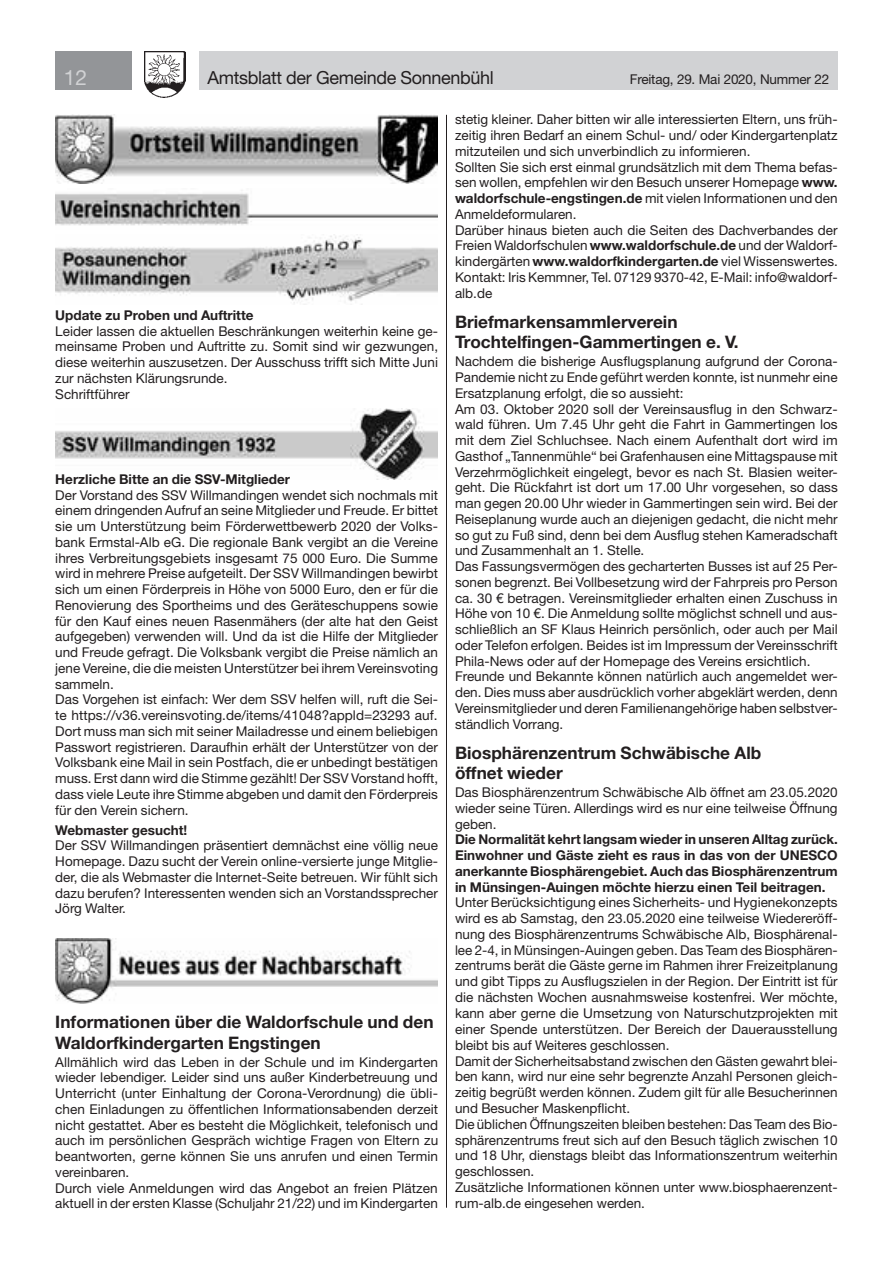
<style>
.page{position:relative;width:893px;height:1263px;background:#fff}
.page>*{position:absolute;margin:0;border:0;box-sizing:border-box;transform-origin:0 0}
.t1{font:21px "Helvetica Neue LT Std";color:#d1d2d4}
.t2{font:18px "Helvetica Neue LT Std";letter-spacing:-.02em;color:#231f20}
.t3{font:700 17.25px/20.5px "Helvetica Neue LT Std";color:#231f20}
.t4{font:13.5px/15.8px "Helvetica Neue LT Std";color:#231f20}
.t5{font:700 13.5px/15.8px "Helvetica Neue LT Std";color:#231f20;text-align:justify}
.s1{font-weight:700}
</style>
<div class="page">
<div style="left:199px;top:51px;width:639px;height:38px;background:#d1d2d4"></div>
<div style="left:55px;top:51px;width:77px;height:38px;background:#939598"></div>
<img style="left:145px;top:51px;width:41px;height:47px">
<img style="left:55px;top:115px;width:383px;height:68px">
<img style="left:55px;top:193px;width:383px;height:33px">
<img style="left:55px;top:236px;width:383px;height:68px">
<img style="left:55px;top:408px;width:383px;height:71px">
<img style="left:55px;top:939px;width:383px;height:64px">
<hr style="left:446px;top:115px;width:1px;height:1093px;background:#231f20">
<h1 class="t1" style="left:64px;top:65px;width:25px">12</h1>
<h2 class="t2" style="left:207px;top:67px;width:288px">Amtsblatt der Gemeinde Sonnenbühl</h2>
<p class="t4" style="left:630px;top:71px;width:201px">Freitag, 29. Mai 2020, Nummer 22</p>
<p class="t5" style="left:55px;top:307px;width:200px">Update zu Proben und Auftritte</p>
<p class="t4" style="left:55px;top:323px;width:384px">Leider lassen die aktuellen Beschränkungen weiterhin keine ge&shy;meinsame Proben und Auftritte zu. Somit sind wir gezwungen, diese weiterhin auszusetzen. Der Ausschuss trifft sich Mitte Juni zur nächsten Klärungsrunde.<br>Schriftführer</p>
<p class="t5" style="left:55px;top:471px;width:236px">Herzliche Bitte an die SSV-Mitglieder</p>
<p class="t4" style="left:55px;top:487px;width:384px">Der Vorstand des SSV Willmandingen wendet sich nochmals mit einem dringenden Aufruf an seine Mitglieder und Freude. Er bittet sie um Unterstützung beim Förderwettbewerb 2020 der Volks&shy;bank Ermstal-Alb eG. Die regionale Bank vergibt an die Vereine ihres Verbreitungsgebiets insgesamt 75 000 Euro. Die Summe wird in mehrere Preise aufgeteilt. Der SSV Willmandingen bewirbt sich um einen Förderpreis in Höhe von 5000 Euro, den er für die Renovierung des Sportheims und des Geräteschuppens sowie für den Kauf eines neuen Rasenmähers (der alte hat den Geist aufgegeben) verwenden will. Und da ist die Hilfe der Mitglieder und Freude gefragt. Die Volksbank vergibt die Preise nämlich an jene Vereine, die die meisten Unterstützer bei ihrem Vereinsvoting sammeln.<br>Das Vorgehen ist einfach: Wer dem SSV helfen will, ruft die Sei&shy;te https://v36.vereinsvoting.de/items/41048?appld=23293 auf.<br>Dort muss man sich mit seiner Mailadresse und einem beliebigen Passwort registrieren. Daraufhin erhält der Unterstützer von der Volksbank eine Mail in sein Postfach, die er unbedingt bestätigen muss. Erst dann wird die Stimme gezählt! Der SSV Vorstand hofft, dass viele Leute ihre Stimme abgeben und damit den Förderpreis für den Verein sichern.</p>
<p class="t5" style="left:55px;top:821px;width:134px">Webmaster gesucht!</p>
<p class="t4" style="left:55px;top:837px;width:384px;text-align:justify">Der SSV Willmandingen präsentiert demnächst eine völlig neue Homepage. Dazu sucht der Verein online-versierte junge Mitglie&shy;der, die als Webmaster die Internet-Seite betreuen. Wir fühlt sich dazu berufen? Interessenten wenden sich an Vorstandssprecher Jörg Walter.</p>
<p class="t3" style="left:55px;top:1011px;width:380px">Informationen über die Waldorfschule und den<br>Waldorfkindergarten Engstingen</p>
<p class="t4" style="left:55px;top:1054px;width:384px">Allmählich wird das Leben in der Schule und im Kindergarten wieder lebendiger. Leider sind uns außer Kinderbetreuung und Unterricht (unter Einhaltung der Corona-Verordnung) die übli&shy;chen Einladungen zu öffentlichen Informationsabenden derzeit nicht gestattet. Aber es besteht die Möglichkeit, telefonisch und auch im persönlichen Gespräch wichtige Fragen von Eltern zu beantworten, gerne können Sie uns anrufen und einen Termin vereinbaren.<br>Durch viele Anmeldungen wird das Angebot an freien Plätzen aktuell in der ersten Klasse (Schuljahr 21/22) und im Kindergarten</p>
<p class="t4" style="left:455px;top:112px;width:384px">stetig kleiner. Daher bitten wir alle interessierten Eltern, uns früh&shy;zeitig ihren Bedarf an einem Schul- und/ oder Kindergartenplatz mitzuteilen und sich unverbindlich zu informieren.<br>Sollten Sie sich erst einmal grundsätzlich mit dem Thema befas&shy;sen wollen, empfehlen wir den Besuch unserer Homepage <span class="s1">www. waldorfschule-engstingen.de</span> mit vielen Informationen und den Anmeldeformularen.<br>Darüber hinaus bieten auch die Seiten des Dachverbandes der Freien Waldorfschulen <span class="s1">www.waldorfschule.de</span> und der Waldorf&shy;kindergärten <span class="s1">www.waldorfkindergarten.de</span> viel Wissenswertes.<br>Kontakt: Iris Kemmner, Tel. 07129 9370-42, E-Mail: info@waldorf&shy;alb.de</p>
<p class="t3" style="left:455px;top:311px;width:285px">Briefmarkensammlerverein<br>Trochtelfingen-Gammertingen e. V.</p>
<p class="t4" style="left:455px;top:353px;width:384px">Nachdem die bisherige Ausflugsplanung aufgrund der Corona-Pandemie nicht zu Ende geführt werden konnte, ist nunmehr eine Ersatzplanung erfolgt, die so aussieht:<br>Am 03. Oktober 2020 soll der Vereinsausflug in den Schwarz&shy;wald führen. Um 7.45 Uhr geht die Fahrt in Gammertingen los mit dem Ziel Schluchsee. Nach einem Aufenthalt dort wird im Gasthof „Tannenmühle“ bei Grafenhausen eine Mittagspause mit Verzehrmöglichkeit eingelegt, bevor es nach St. Blasien weiter&shy;geht. Die Rückfahrt ist dort um 17.00 Uhr vorgesehen, so dass man gegen 20.00 Uhr wieder in Gammertingen sein wird. Bei der Reiseplanung wurde auch an diejenigen gedacht, die nicht mehr so gut zu Fuß sind, denn bei dem Ausflug stehen Kameradschaft und Zusammenhalt an 1. Stelle.<br>Das Fassungsvermögen des gecharterten Busses ist auf 25 Per&shy;sonen begrenzt. Bei Vollbesetzung wird der Fahrpreis pro Person ca. 30 € betragen. Vereinsmitglieder erhalten einen Zuschuss in Höhe von 10 €. Die Anmeldung sollte möglichst schnell und aus&shy;schließlich an SF Klaus Heinrich persönlich, oder auch per Mail oder Telefon erfolgen. Beides ist im Impressum der Vereinsschrift Phila-News oder auf der Homepage des Vereins ersichtlich.<br>Freunde und Bekannte können natürlich auch angemeldet wer&shy;den. Dies muss aber ausdrücklich vorher abgeklärt werden, denn Vereinsmitglieder und deren Familienangehörige haben selbstver&shy;ständlich Vorrang.</p>
<p class="t3" style="left:455px;top:742px;width:308px">Biosphärenzentrum Schwäbische Alb öffnet wieder</p>
<p class="t4" style="left:455px;top:784px;width:384px;text-align:justify">Das Biosphärenzentrum Schwäbische Alb öffnet am 23.05.2020 wieder seine Türen. Allerdings wird es nur eine teilweise Öffnung geben.</p>
<p class="t5" style="left:455px;top:831px;width:384px">Die Normalität kehrt langsam wieder in unseren Alltag zurück.<br>Einwohner und Gäste zieht es raus in das von der UNESCO anerkannte Biosphärengebiet. Auch das Biosphärenzentrum in Münsingen-Auingen möchte hierzu einen Teil beitragen.</p>
<p class="t4" style="left:455px;top:894px;width:384px">Unter Berücksichtigung eines Sicherheits- und Hygienekonzepts wird es ab Samstag, den 23.05.2020 eine teilweise Wiedereröff&shy;nung des Biosphärenzentrums Schwäbische Alb, Biosphärenal&shy;lee 2-4, in Münsingen-Auingen geben. Das Team des Biosphären&shy;zentrums berät die Gäste gerne im Rahmen ihrer Freizeitplanung und gibt Tipps zu Ausflugszielen in der Region. Der Eintritt ist für die nächsten Wochen ausnahmsweise kostenfrei. Wer möchte, kann aber gerne die Umsetzung von Naturschutzprojekten mit einer Spende unterstützen. Der Bereich der Dauerausstellung bleibt bis auf Weiteres geschlossen.<br>Damit der Sicherheitsabstand zwischen den Gästen gewahrt blei&shy;ben kann, wird nur eine sehr begrenzte Anzahl Personen gleich&shy;zeitig begrüßt werden können. Zudem gilt für alle Besucherinnen und Besucher Maskenpflicht.<br>Die üblichen Öffnungszeiten bleiben bestehen: Das Team des Bio&shy;sphärenzentrums freut sich auf den Besuch täglich zwischen 10 und 18 Uhr, dienstags bleibt das Informationszentrum weiterhin geschlossen.<br>Zusätzliche Informationen können unter www.biosphaerenzent&shy;rum-alb.de eingesehen werden.</p>
</div>
